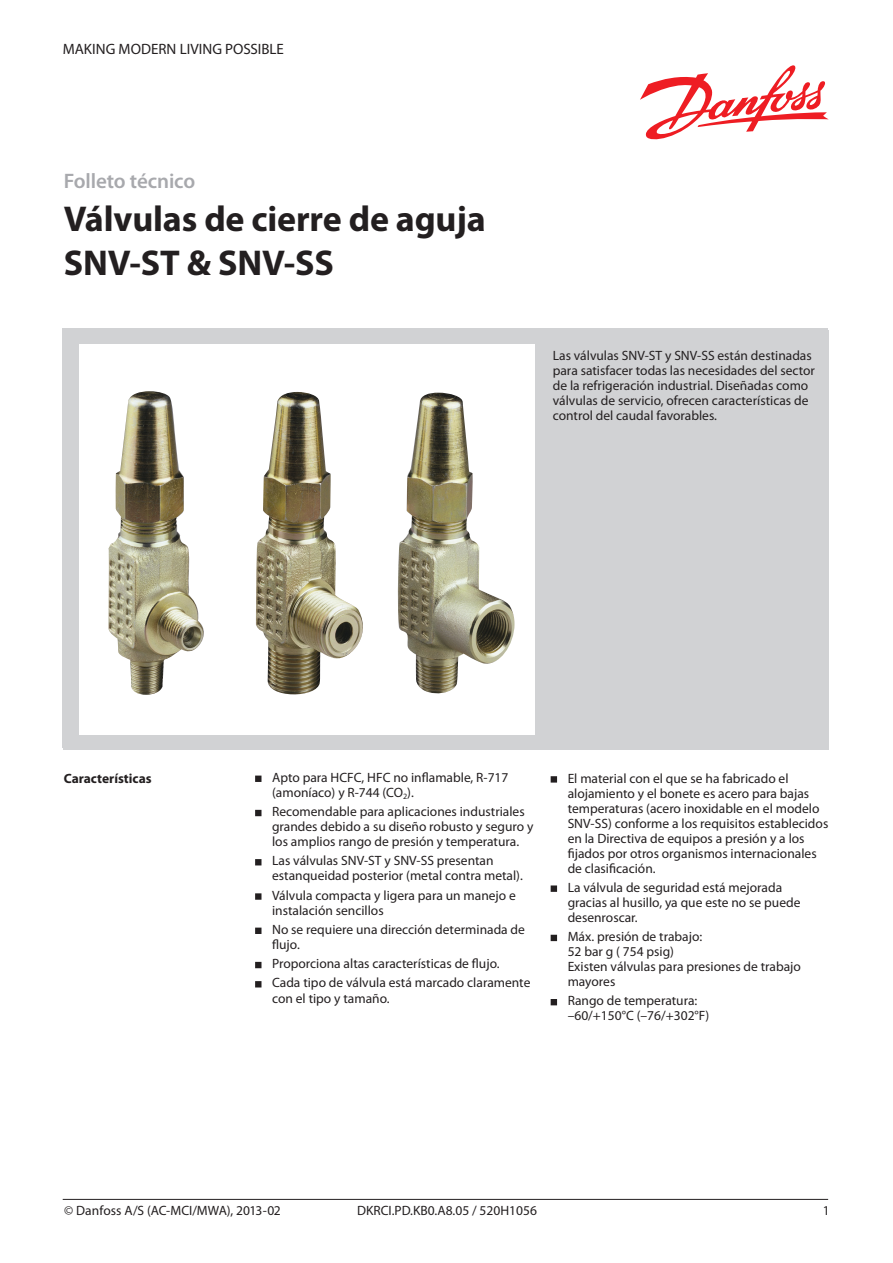
<style>
.page{position:relative;width:893px;height:1263px;background:#fff}
.page>*{position:absolute;margin:0;border:0;box-sizing:border-box;transform-origin:0 0}
.Headline_2_frontpage{font:700 36px "Myriad Pro";letter-spacing:-.005em;color:#231f20}
.Headline_1_frontpage{font:600 21px "Myriad Pro";letter-spacing:-.005em;color:#a8a9ad}
.t1{font:15px "Myriad Pro";color:#231f20}
.Bullet{font:13.5px/15px "Myriad Pro";color:#231f20}
.Normtext{font:13.5px/15px "Myriad Pro";color:#231f20}
.Footer_page_no{font:13.5px "Myriad Pro";color:#231f20}
.Normtext__bold{font:700 13.5px "Myriad Pro";color:#231f20}
</style>
<div class="page">
<svg style="left:640px;top:65px;width:189px;height:75px"></svg>
<hr style="left:63px;top:1199px;width:765px;height:1px;background:#231f20">
<div style="left:64px;top:330px;width:765px;height:420px;background:#d1d2d4"></div>
<div style="left:80px;top:344px;width:455px;height:391px;background:#fff"></div>
<img style="left:108px;top:391px;width:406px;height:304px">
<div style="left:255px;top:775px;width:6px;height:7px;background:#231f20"></div>
<svg style="left:255px;top:810px;width:6px;height:6px"></svg>
<svg style="left:255px;top:859px;width:6px;height:6px"></svg>
<div style="left:255px;top:893px;width:6px;height:7px;background:#231f20"></div>
<div style="left:255px;top:927px;width:6px;height:7px;background:#231f20"></div>
<svg style="left:255px;top:962px;width:6px;height:6px"></svg>
<svg style="left:255px;top:981px;width:6px;height:6px"></svg>
<svg style="left:551px;top:776px;width:6px;height:6px"></svg>
<div style="left:551px;top:885px;width:6px;height:7px;background:#231f20"></div>
<svg style="left:551px;top:935px;width:6px;height:6px"></svg>
<svg style="left:551px;top:999px;width:6px;height:6px"></svg>
<p class="t1" style="left:63px;top:39px;width:223px">MAKING MODERN LIVING POSSIBLE</p>
<p class="Headline_1_frontpage" style="left:64px;top:168px;width:133px">Folleto técnico</p>
<p class="Headline_2_frontpage" style="left:64px;top:196px;width:423px">Válvulas de cierre de aguja</p>
<p class="Headline_2_frontpage" style="left:64px;top:239px;width:272px">SNV-ST &amp; SNV-SS</p>
<p class="Normtext" style="left:553px;top:348px;width:264px">Las válvulas SNV-ST y SNV-SS están destinadas para satisfacer todas las necesidades del sector de la refrigeración industrial. Diseñadas como válvulas de servicio, ofrecen características de control del caudal favorables.</p>
<p class="Normtext__bold" style="left:64px;top:769px;width:89px">Características</p>
<p class="Bullet" style="left:272px;top:770px;width:238px">Apto para HCFC, HFC no inflamable, R-717 (amoníaco) y R-744 (CO<sub>2</sub>).</p>
<p class="Bullet" style="left:272px;top:804px;width:263px">Recomendable para aplicaciones industriales grandes debido a su diseño robusto y seguro y los amplios rango de presión y temperatura.</p>
<p class="Bullet" style="left:272px;top:853px;width:252px">Las válvulas SNV-ST y SNV-SS presentan estanqueidad posterior (metal contra metal).</p>
<p class="Bullet" style="left:272px;top:887px;width:245px">Válvula compacta y ligera para un manejo e instalación sencillos</p>
<p class="Bullet" style="left:272px;top:922px;width:254px">No se requiere una dirección determinada de flujo.</p>
<p class="Bullet" style="left:272px;top:956px;width:229px">Proporciona altas características de flujo.</p>
<p class="Bullet" style="left:272px;top:975px;width:260px">Cada tipo de válvula está marcado claramente con el tipo y tamaño.</p>
<p class="Bullet" style="left:568px;top:770px;width:262px">El material con el que se ha fabricado el alojamiento y el bonete es acero para bajas temperaturas (acero inoxidable en el modelo SNV-SS) conforme a los requisitos establecidos en la Directiva de equipos a presión y a los fijados por otros organismos internacionales de clasificación.</p>
<p class="Bullet" style="left:568px;top:880px;width:234px">La válvula de seguridad está mejorada gracias al husillo, ya que este no se puede desenroscar.</p>
<p class="Bullet" style="left:568px;top:929px;width:235px">Máx. presión de trabajo:<br>52 bar g ( 754 psig)<br>Existen válvulas para presiones de trabajo mayores</p>
<p class="Bullet" style="left:568px;top:993px;width:143px">Rango de temperatura: –60/+150°C (–76/+302°F)</p>
<p class="Footer_page_no" style="left:64px;top:1202px;width:218px">© Danfoss A/S (AC-MCI/MWA), 2013-02</p>
<p class="Footer_page_no" style="left:357px;top:1202px;width:181px">DKRCI.PD.KB0.A8.05 / 520H1056</p>
<p class="Footer_page_no" style="left:823px;top:1202px;width:8px">1</p>
</div>
